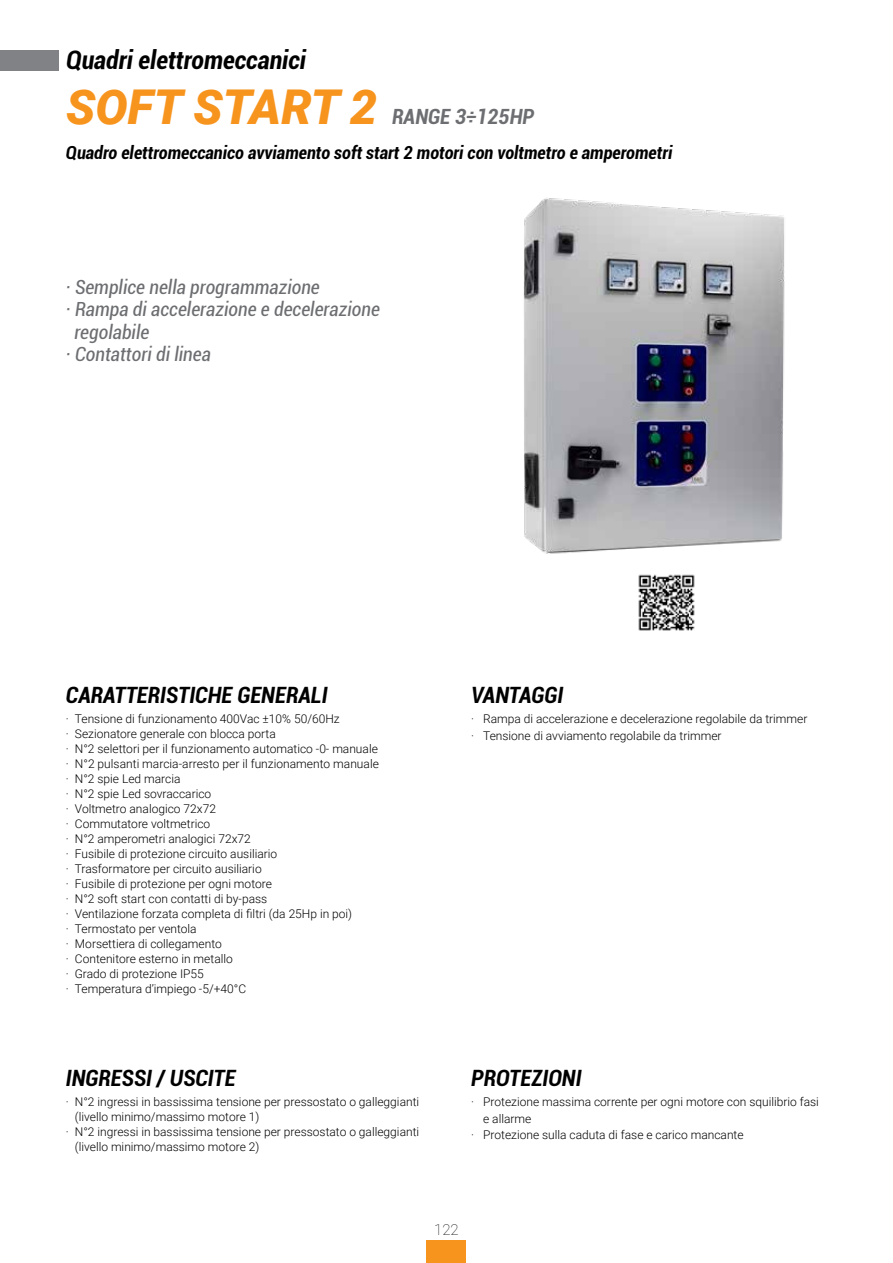
<style>
.page{position:relative;width:893px;height:1263px;background:#fff}
.page>*{position:absolute;margin:0;border:0;box-sizing:border-box;transform-origin:0 0}
.t1{font:italic 900 48px "Roboto";color:#f7941e}
.t2{font:italic 700 condensed 25.5px "Roboto";color:#000}
.t3{font:italic 700 condensed 22.5px "Roboto";color:#000}
.t4{font:italic 700 condensed 21px "Roboto";color:#6d6e71}
.t5{font:italic condensed 19.5px "Roboto";color:#6d6e71}
.t6{font:italic 700 condensed 18px "Roboto";color:#000}
.t7{font:100 15px "Roboto";color:#000}
.t8{font:300 12px/15px "Roboto";color:#000}
</style>
<div class="page">
<img style="left:523px;top:198px;width:262px;height:356px">
<img style="left:638px;top:574px;width:57px;height:57px">
<div style="left:427px;top:1240px;width:39px;height:23px;background:#f7941e"></div>
<div style="left:0;top:50px;width:59px;height:20px;background:#808285"></div>
<h2 class="t2" style="left:66px;top:42px;width:242px">Quadri elettromeccanici</h2>
<h1 class="t1" style="left:66px;top:73px;width:313px">SOFT START 2</h1>
<h3 class="t4" style="left:392px;top:102px;width:144px">RANGE 3÷125HP</h3>
<h3 class="t6" style="left:66px;top:140px;width:608px">Quadro elettromeccanico avviamento soft start 2 motori con voltmetro e amperometri</h3>
<h3 class="t5" style="left:66px;top:273px;width:255px">· Semplice nella programmazione</h3>
<h3 class="t5" style="left:66px;top:296px;width:316px">· Rampa di accelerazione e decelerazione</h3>
<h3 class="t5" style="left:74px;top:318px;width:76px">regolabile</h3>
<h3 class="t5" style="left:66px;top:341px;width:147px">· Contattori di linea</h3>
<h3 class="t3" style="left:66px;top:679px;width:263px">CARATTERISTICHE GENERALI</h3>
<h3 class="t3" style="left:471px;top:679px;width:94px">VANTAGGI</h3>
<p class="t8" style="left:66px;top:711px;width:315px">· Tensione di funzionamento 400Vac ±10% 50/60Hz<br>· Sezionatore generale con blocca porta<br>· N°2 selettori per il funzionamento automatico -0- manuale · N°2 pulsanti marcia-arresto per il funzionamento manuale · N°2 spie Led marcia<br>· N°2 spie Led sovraccarico<br>· Voltmetro analogico 72x72<br>· Commutatore voltmetrico<br>· N°2 amperometri analogici 72x72<br>· Fusibile di protezione circuito ausiliario<br>· Trasformatore per circuito ausiliario<br>· Fusibile di protezione per ogni motore<br>· N°2 soft start con contatti di by-pass<br>· Ventilazione forzata completa di filtri (da 25Hp in poi)<br>· Termostato per ventola<br>· Morsettiera di collegamento<br>· Contenitore esterno in metallo<br>· Grado di protezione IP55<br>· Temperatura d’impiego -5/+40°C</p>
<p class="t8" style="left:471px;top:710px;width:338px;line-height:16.5px">· Rampa di accelerazione e decelerazione regolabile da trimmer · Tensione di avviamento regolabile da trimmer</p>
<h3 class="t3" style="left:66px;top:1062px;width:171px">INGRESSI / USCITE</h3>
<h3 class="t3" style="left:471px;top:1062px;width:112px">PROTEZIONI</h3>
<p class="t8" style="left:66px;top:1094px;width:355px">· N°2 ingressi in bassissima tensione per pressostato o galleggianti</p>
<p class="t8" style="left:75px;top:1109px;width:186px">(livello minimo/massimo motore 1)</p>
<p class="t8" style="left:66px;top:1124px;width:355px">· N°2 ingressi in bassissima tensione per pressostato o galleggianti</p>
<p class="t8" style="left:75px;top:1139px;width:186px">(livello minimo/massimo motore 2)</p>
<p class="t8" style="left:471px;top:1094px;width:349px">· Protezione massima corrente per ogni motore con squilibrio fasi</p>
<p class="t8" style="left:483px;top:1111px;width:50px">e allarme</p>
<p class="t8" style="left:471px;top:1127px;width:274px">· Protezione sulla caduta di fase e carico mancante</p>
<p class="t7" style="left:434px;top:1219px;width:26px">122</p>
</div>
